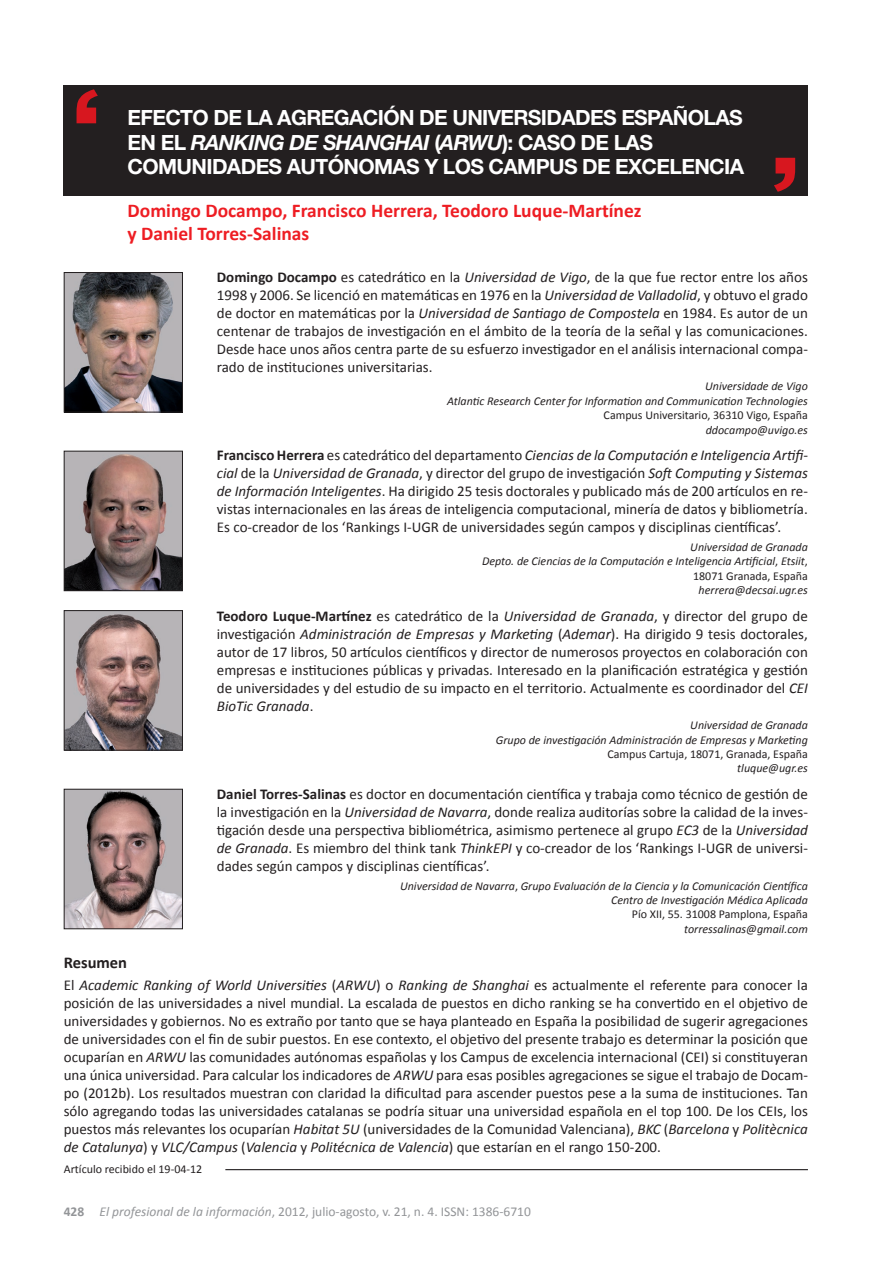
<style>
.page{position:relative;width:893px;height:1263px;background:#fff}
.page>*{position:absolute;margin:0;border:0;box-sizing:border-box;transform-origin:0 0}
.t1{font:700 21px "Helvetica Neue";letter-spacing:-.03em;color:#fff}
.t2{font:italic 700 21px "Helvetica Neue";letter-spacing:-.03em;color:#fff}
.t3{font:700 19.5px/23.4px "Calibri";color:#ee1d23}
.t4{font:700 16.5px "Calibri";color:#231f20}
.t5{font:15px/18px "Calibri";color:#231f20;text-align:justify}
.t6{font:13.5px "Calibri";color:#939598}
.t7{font:italic 12px/14.4px "Calibri";color:#231f20;text-align:right}
.t8{font:12px "Calibri";color:#231f20}
.s1{font-style:normal}
.s2{font-weight:700}
.s3{font-style:italic}
</style>
<div class="page">
<div style="left:64px;top:85px;width:744px;height:111px;background:#231f20"></div>
<svg style="left:774px;top:158px;width:21px;height:34px"></svg>
<svg style="left:77px;top:89px;width:21px;height:34px"></svg>
<img style="left:66px;top:274px;width:115px;height:136px">
<div style="left:64px;top:272px;width:119px;height:140px;border:1px solid #231f20"></div>
<img style="left:66px;top:453px;width:115px;height:136px">
<div style="left:64px;top:451px;width:119px;height:140px;border:1px solid #231f20"></div>
<img style="left:66px;top:612px;width:115px;height:136px">
<div style="left:64px;top:610px;width:119px;height:140px;border:1px solid #231f20"></div>
<img style="left:66px;top:791px;width:115px;height:136px">
<div style="left:64px;top:789px;width:119px;height:140px;border:1px solid #231f20"></div>
<hr style="left:225px;top:1169px;width:583px;height:1px;background:#231f20">
<h1 class="t1" style="left:128px;top:104px;width:28px">EFECTO</h1>
<h1 class="t1" style="left:213px;top:104px;width:79px">DELAAGREGACI</h1>
<h1 class="t1" style="left:383px;top:104px;width:112px">ÓN DE UNIVERSIDADES</h1>
<h1 class="t1" style="left:621px;top:104px;width:14px">ESPA</h1>
<h1 class="t1" style="left:673px;top:104px;width:30px">ÑOLAS</h1>
<h1 class="t2" style="left:128px;top:129px;width:406px"><span class="s1">EN EL</span> RANKING DE SHANGHAI <span class="s1">(</span>ARWU<span class="s1">): CASO</span></h1>
<h1 class="t1" style="left:581px;top:129px;width:47px">DE LAS</h1>
<h1 class="t1" style="left:128px;top:154px;width:17px">COMU</h1>
<h1 class="t1" style="left:192px;top:154px;width:29px">NIDADES</h1>
<h1 class="t1" style="left:287px;top:154px;width:15px">AUT</h1>
<h1 class="t1" style="left:328px;top:154px;width:47px">ÓNOMAS</h1>
<h1 class="t1" style="left:424px;top:154px;width:33px">Y LOS</h1>
<h1 class="t1" style="left:489px;top:154px;width:16px">CAMPUS</h1>
<h1 class="t1" style="left:582px;top:154px;width:74px">DE EXCELE</h1>
<h1 class="t1" style="left:694px;top:154px;width:28px">NCIA</h1>
<h2 class="t3" style="left:128px;top:199px;width:515px">Domingo Docampo, Francisco Herrera, Teodoro Luque-Martínez y Daniel Torres-Salinas</h2>
<p class="t5" style="left:217px;top:268px;width:593px"><span class="s2">Domingo Docampo</span> es catedrático en la <span class="s3">Universidad de Vigo</span>, de la que fue rector entre los años 1998 y 2006. Se licenció en matemáticas en 1976 en la <span class="s3">Universidad de Valladolid</span>, y obtuvo el grado de doctor en matemáticas por la <span class="s3">Universidad de Santiago de Compostela</span> en 1984. Es autor de un centenar de trabajos de investigación en el ámbito de la teoría de la señal y las comunicaciones.<br>Desde hace unos años centra parte de su esfuerzo investigador en el análisis internacional compa&shy;rado de instituciones universitarias.</p>
<p class="t7" style="left:447px;top:379px;width:362px">Universidade de Vigo<br>Atlantic Research Center for Information and Communication Technologies</p>
<p class="t8" style="left:604px;top:408px;width:206px">Campus Universitario, 36310 Vigo, España</p>
<p class="t7" style="left:706px;top:422px;width:104px">ddocampo@uvigo.es</p>
<p class="t5" style="left:217px;top:446px;width:593px"><span class="s2">Francisco Herrera</span> es catedrático del departamento <span class="s3">Ciencias de la Computación e Inteligencia Artifi&shy;cial</span> de la <span class="s3">Universidad de Granada</span>, y director del grupo de investigación <span class="s3">Soft Computing y Sistemas de Información Inteligentes</span>. Ha dirigido 25 tesis doctorales y publicado más de 200 artículos en re&shy;vistas internacionales en las áreas de inteligencia computacional, minería de datos y bibliometría.<br>Es co‐creador de los ‘Rankings I-UGR de universidades según campos y disciplinas científicas’.</p>
<p class="t7" style="left:482px;top:539px;width:327px">Universidad de Granada<br>Depto. de Ciencias de la Computación e Inteligencia Artificial<span class="s1">,</span> Etsiit<span class="s1">,<br>18071 Granada, España</span></p>
<p class="t7" style="left:699px;top:582px;width:111px">herrera@decsai.ugr.es</p>
<p class="t5" style="left:217px;top:607px;width:593px"><span class="s2">Teodoro Luque-Martínez</span> es catedrático de la <span class="s3">Universidad de Granada</span>, y director del grupo de investigación <span class="s3">Administración de Empresas y Marketing</span> (<span class="s3">Ademar</span>). Ha dirigido 9 tesis doctorales, autor de 17 libros, 50 artículos científicos y director de numerosos proyectos en colaboración con empresas e instituciones públicas y privadas. Interesado en la planificación estratégica y gestión de universidades y del estudio de su impacto en el territorio. Actualmente es coordinador del <span class="s3">CEI BioTic Granada</span>.</p>
<p class="t7" style="left:496px;top:718px;width:314px">Universidad de Granada<br>Grupo de investigación Administración de Empresas y Marketing</p>
<p class="t8" style="left:607px;top:746px;width:202px">Campus Cartuja, 18071, Granada, España</p>
<p class="t7" style="left:737px;top:761px;width:72px">tluque@ugr.es</p>
<p class="t5" style="left:217px;top:785px;width:593px"><span class="s2">Daniel Torres-Salinas</span> es doctor en documentación científica y trabaja como técnico de gestión de la investigación en la <span class="s3">Universidad de Navarra</span>, donde realiza auditorías sobre la calidad de la inves&shy;tigación desde una perspectiva bibliométrica, asimismo pertenece al grupo <span class="s3">EC3</span> de la <span class="s3">Universidad de Granada</span>. Es miembro del think tank <span class="s3">ThinkEPI</span> y co-creador de los ‘Rankings I-UGR de universi&shy;dades según campos y disciplinas científicas’.</p>
<p class="t7" style="left:400px;top:878px;width:409px">Universidad de Navarra<span class="s1">,</span> Grupo Evaluación de la Ciencia y la Comunicación Científica<br>Centro de Investigación Médica Aplicada</p>
<p class="t8" style="left:632px;top:907px;width:178px">Pío XII, 55. 31008 Pamplona, España</p>
<p class="t7" style="left:684px;top:921px;width:125px">torressalinas@gmail.com</p>
<p class="t4" style="left:64px;top:951px;width:65px">Resumen</p>
<p class="t5" style="left:64px;top:976px;width:746px">El <span class="s3">Academic Ranking of World Universities</span> (<span class="s3">ARWU</span>) o <span class="s3">Ranking de Shanghai</span> es actualmente el referente para conocer la posición de las universidades a nivel mundial. La escalada de puestos en dicho ranking se ha convertido en el objetivo de universidades y gobiernos. No es extraño por tanto que se haya planteado en España la posibilidad de sugerir agregaciones de universidades con el fin de subir puestos. En ese contexto, el objetivo del presente trabajo es determinar la posición que ocuparían en <span class="s3">ARWU</span> las comunidades autónomas españolas y los Campus de excelencia internacional (CEI) si constituyeran una única universidad. Para calcular los indicadores de <span class="s3">ARWU</span> para esas posibles agregaciones se sigue el trabajo de Docam&shy;po (2012b). Los resultados muestran con claridad la dificultad para ascender puestos pese a la suma de instituciones. Tan sólo agregando todas las universidades catalanas se podría situar una universidad española en el top 100. De los CEIs, los puestos más relevantes los ocuparían <span class="s3">Habitat 5U</span> (universidades de la Comunidad Valenciana), <span class="s3">BKC</span> (<span class="s3">Barcelona</span> y <span class="s3">Politècnica de Catalunya</span>) y <span class="s3">VLC/Campus</span> (<span class="s3">Valencia</span> y <span class="s3">Politécnica de Valencia</span>) que estarían en el rango 150-200.</p>
<p class="t8" style="left:64px;top:1162px;width:140px">Artículo recibido el 19-04-12</p>
<p class="t6" style="left:64px;top:1203px;width:469px"><span class="s2">428</span> <span class="s3">El profesional de la información</span>, 2012, julio-agosto, v. 21, n. 4. ISSN: 1386-6710</p>
</div>
